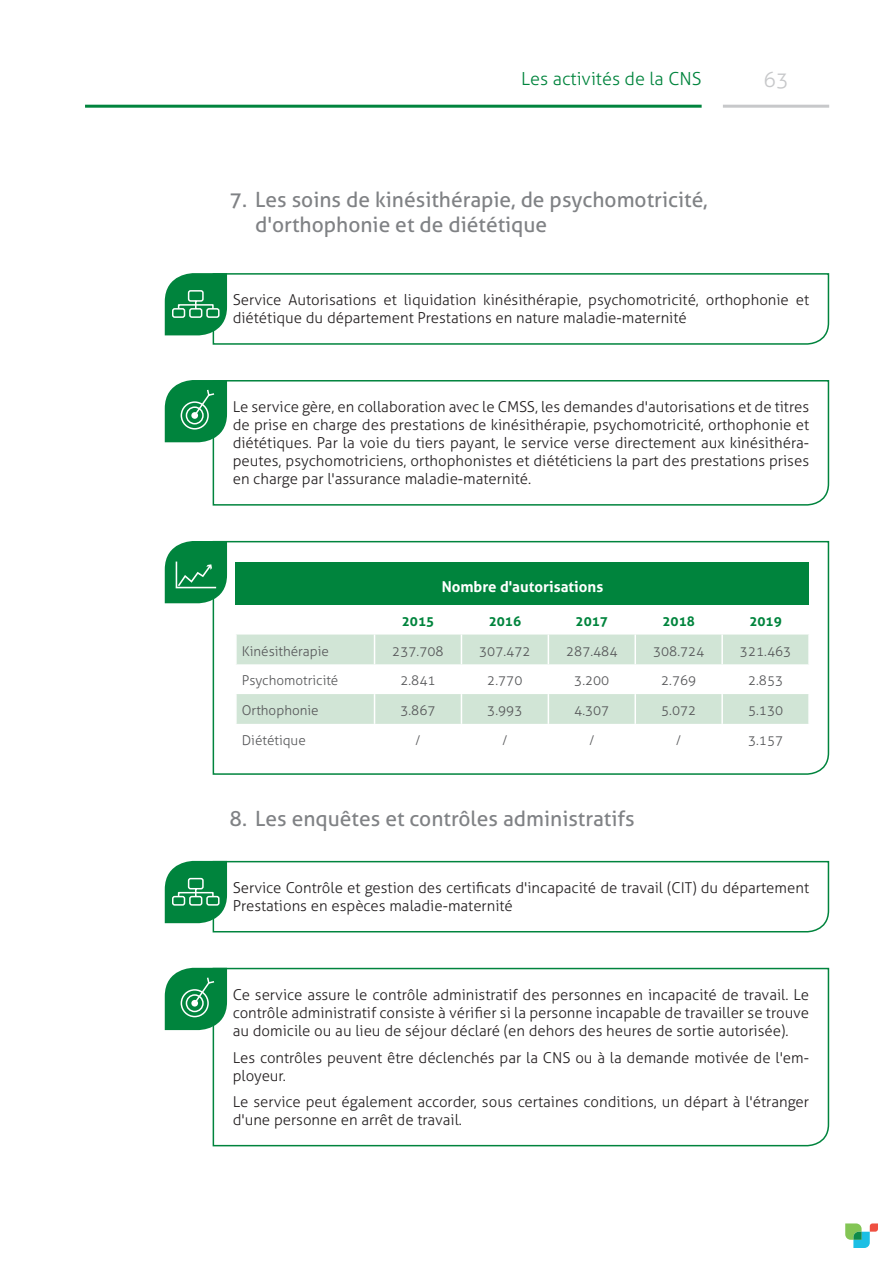
<style>
.page{position:relative;width:893px;height:1263px;background:#fff}
.page>*{position:absolute;margin:0;border:0;box-sizing:border-box;transform-origin:0 0}
.Sous-sous-titre{font:21px/25.2px "Aller";color:#808285}
.t1{font:300 21px "Aller";color:#c7c8ca}
.t2{font:300 18px "Aller";color:#00843d}
.Corps_de_texte_2{font:300 15px/18px "Aller";color:#231f20}
.Titre{font:700 15px "Aller";color:#fff}
.Corps_de_texte{font:300 13.5px "Aller";color:#57585a}
.Sous-sous-titre_bleu{font:700 13.5px "Aller";color:#00843d}
</style>
<div class="page">
<hr style="left:723px;top:105px;width:106px;height:3px;background:#c7c8ca">
<hr style="left:85px;top:105px;width:617px;height:3px;background:#00843d">
<svg style="left:845px;top:1223px;width:33px;height:25px"></svg>
<svg style="left:165px;top:273px;width:665px;height:72px"></svg>
<div style="left:178px;top:304px;width:36px;height:6px;border:2px solid #fff"></div>
<svg style="left:212px;top:380px;width:618px;height:126px"></svg>
<svg style="left:165px;top:380px;width:62px;height:62px;background:#27965a"></svg>
<svg style="left:212px;top:540px;width:618px;height:235px"></svg>
<div style="left:236px;top:562px;width:573px;height:43px;background:#00843d"></div>
<svg style="left:236px;top:634px;width:573px;height:90px;fill:#d1e5d6"></svg>
<hr style="left:235px;top:694px;width:2px;height:30px;background:#fff">
<hr style="left:374px;top:694px;width:1px;height:30px;background:#fff">
<hr style="left:461px;top:694px;width:1px;height:30px;background:#fff">
<hr style="left:548px;top:694px;width:1px;height:30px;background:#fff">
<hr style="left:634px;top:694px;width:2px;height:30px;background:#fff">
<hr style="left:721px;top:694px;width:2px;height:30px;background:#fff">
<hr style="left:808px;top:694px;width:2px;height:30px;background:#fff">
<hr style="left:235px;top:634px;width:2px;height:30px;background:#fff">
<hr style="left:374px;top:634px;width:1px;height:30px;background:#fff">
<hr style="left:461px;top:634px;width:1px;height:30px;background:#fff">
<hr style="left:548px;top:634px;width:1px;height:30px;background:#fff">
<hr style="left:634px;top:634px;width:2px;height:30px;background:#fff">
<hr style="left:721px;top:634px;width:2px;height:30px;background:#fff">
<hr style="left:808px;top:634px;width:2px;height:30px;background:#fff">
<svg style="left:165px;top:541px;width:62px;height:62px;background:#219356"></svg>
<svg style="left:165px;top:860px;width:665px;height:73px"></svg>
<div style="left:178px;top:892px;width:36px;height:5px;border:2px solid #fff"></div>
<svg style="left:212px;top:967px;width:618px;height:180px"></svg>
<svg style="left:165px;top:968px;width:62px;height:62px;background:#27965a"></svg>
<p class="t2" style="left:521px;top:68px;width:182px">Les activités de la CNS</p>
<h1 class="t1" style="left:763px;top:67px;width:27px">63</h1>
<p class="Sous-sous-titre" style="left:255px;top:187px;width:454px;text-indent:-26px">7. Les soins de kinésithérapie, de psychomotricité, d'orthophonie et de diététique</p>
<p class="Corps_de_texte_2" style="left:233px;top:291px;width:578px">Service Autorisations et liquidation kinésithérapie, psychomotricité, orthophonie et diététique du département Prestations en nature maladie-maternité</p>
<p class="Corps_de_texte_2" style="left:233px;top:398px;width:578px;text-align:justify">Le service gère, en collaboration avec le CMSS, les demandes d'autorisations et de titres de prise en charge des prestations de kinésithérapie, psychomotricité, orthophonie et diététiques. Par la voie du tiers payant, le service verse directement aux kinésithéra&shy;peutes, psychomotriciens, orthophonistes et diététiciens la part des prestations prises en charge par l'assurance maladie-maternité.</p>
<p class="Titre" style="left:442px;top:578px;width:163px">Nombre d'autorisations</p>
<p class="Sous-sous-titre_bleu" style="left:402px;top:613px;width:34px">2015</p>
<p class="Sous-sous-titre_bleu" style="left:489px;top:613px;width:34px">2016</p>
<p class="Sous-sous-titre_bleu" style="left:576px;top:613px;width:34px">2017</p>
<p class="Sous-sous-titre_bleu" style="left:662px;top:613px;width:34px">2018</p>
<p class="Sous-sous-titre_bleu" style="left:749px;top:613px;width:34px">2019</p>
<p class="Corps_de_texte" style="left:242px;top:643px;width:89px">Kinésithérapie</p>
<p class="Corps_de_texte" style="left:392px;top:643px;width:53px">237.708</p>
<p class="Corps_de_texte" style="left:479px;top:643px;width:53px">307.472</p>
<p class="Corps_de_texte" style="left:566px;top:643px;width:53px">287.484</p>
<p class="Corps_de_texte" style="left:653px;top:643px;width:53px">308.724</p>
<p class="Corps_de_texte" style="left:740px;top:643px;width:53px">321.463</p>
<p class="Corps_de_texte" style="left:242px;top:672px;width:98px">Psychomotricité</p>
<p class="Corps_de_texte" style="left:400px;top:672px;width:37px">2.841</p>
<p class="Corps_de_texte" style="left:487px;top:672px;width:37px">2.770</p>
<p class="Corps_de_texte" style="left:574px;top:672px;width:37px">3.200</p>
<p class="Corps_de_texte" style="left:661px;top:672px;width:37px">2.769</p>
<p class="Corps_de_texte" style="left:748px;top:672px;width:37px">2.853</p>
<p class="Corps_de_texte" style="left:242px;top:702px;width:78px">Orthophonie</p>
<p class="Corps_de_texte" style="left:400px;top:702px;width:37px">3.867</p>
<p class="Corps_de_texte" style="left:487px;top:702px;width:37px">3.993</p>
<p class="Corps_de_texte" style="left:574px;top:702px;width:37px">4.307</p>
<p class="Corps_de_texte" style="left:661px;top:702px;width:37px">5.072</p>
<p class="Corps_de_texte" style="left:748px;top:702px;width:37px">5.130</p>
<p class="Corps_de_texte" style="left:242px;top:732px;width:66px">Diététique</p>
<p class="Corps_de_texte" style="left:415px;top:732px;width:7px">/</p>
<p class="Corps_de_texte" style="left:502px;top:732px;width:7px">/</p>
<p class="Corps_de_texte" style="left:589px;top:732px;width:7px">/</p>
<p class="Corps_de_texte" style="left:676px;top:732px;width:7px">/</p>
<p class="Corps_de_texte" style="left:748px;top:732px;width:37px">3.157</p>
<p class="Sous-sous-titre" style="left:230px;top:805px;width:406px">8. Les enquêtes et contrôles administratifs</p>
<p class="Corps_de_texte_2" style="left:233px;top:879px;width:578px">Service Contrôle et gestion des certificats d'incapacité de travail (CIT) du département<br>Prestations en espèces maladie-maternité</p>
<p class="Corps_de_texte_2" style="left:233px;top:986px;width:578px;text-align:justify">Ce service assure le contrôle administratif des personnes en incapacité de travail. Le contrôle administratif consiste à vérifier si la personne incapable de travailler se trouve au domicile ou au lieu de séjour déclaré (en dehors des heures de sortie autorisée).</p>
<p class="Corps_de_texte_2" style="left:233px;top:1048px;width:578px">Les contrôles peuvent être déclenchés par la CNS ou à la demande motivée de l'em&shy;ployeur.</p>
<p class="Corps_de_texte_2" style="left:233px;top:1093px;width:578px">Le service peut également accorder, sous certaines conditions, un départ à l'étranger d'une personne en arrêt de travail.</p>
</div>
